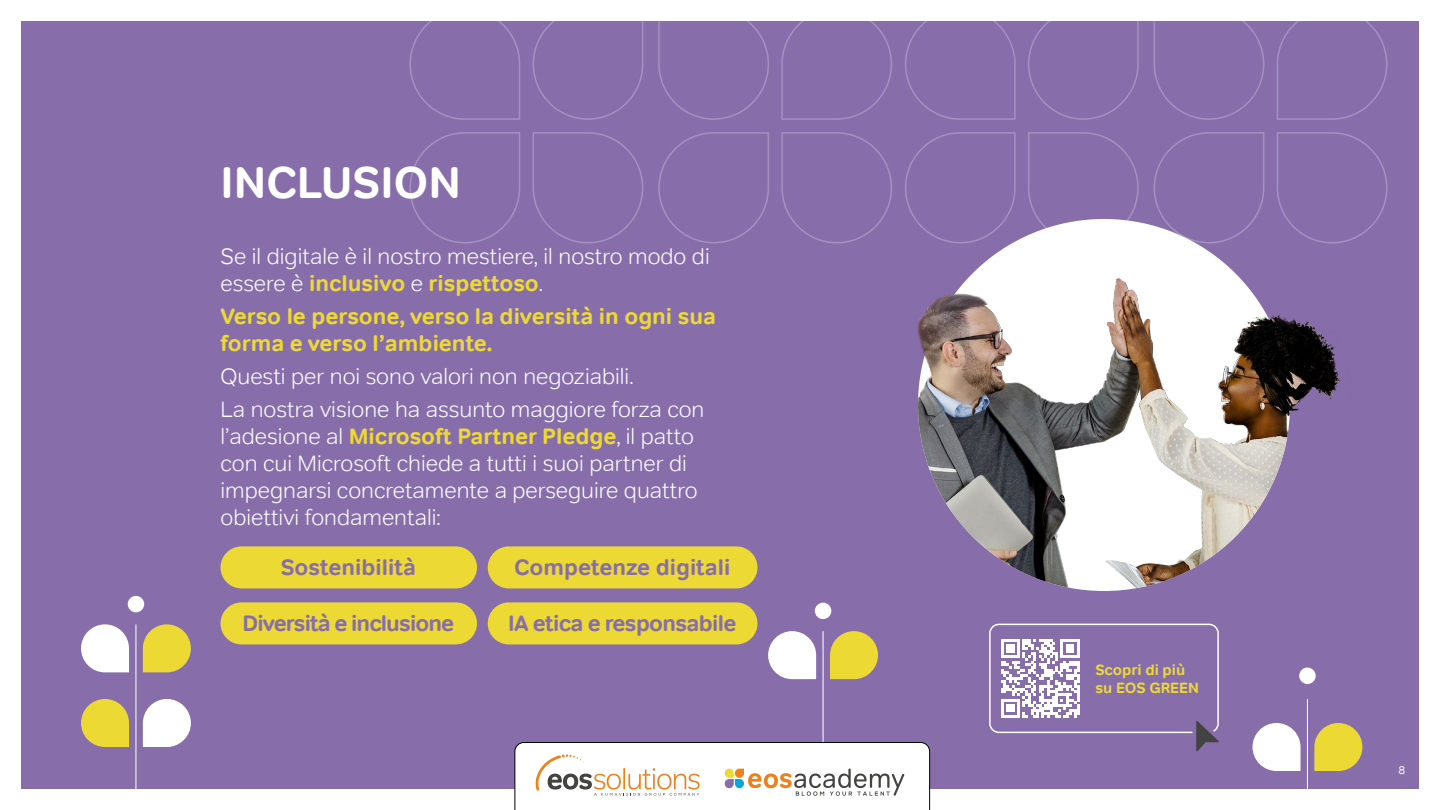
<style>
.page{position:relative;width:1440px;height:810px;background:#fff}
.page>*{position:absolute;margin:0;border:0;box-sizing:border-box;transform-origin:0 0}
.t1{font:700 45px "Tondo";color:#fff}
.t2{font:300 22.5px/27px "Tondo";color:#fff}
.t3{font:700 22.5px/27px "Tondo";color:#edd933}
.t4{font:700 22.5px "Tondo";letter-spacing:-.03em;color:#876eab}
.t5{font:700 22.5px "Tondo";color:#876eab}
.t6{font:700 15px/18px "Tondo";color:#edd933}
.t7{font:11.25px "Tondo";color:#fff}
.s1{font-weight:700;color:#edd933}
</style>
<div class="page">
<div style="left:21px;top:21px;width:1398px;height:768px;background:#876eab"></div>
<svg style="left:409px;top:21px;width:483px;height:223px"></svg>
<svg style="left:905px;top:21px;width:483px;height:207px"></svg>
<div style="left:220px;top:546px;width:257px;height:42px;background:#edd933;border-radius:21px"></div>
<div style="left:488px;top:546px;width:269px;height:42px;background:#edd933;border-radius:21px"></div>
<div style="left:220px;top:602px;width:257px;height:42px;background:#edd933;border-radius:21px"></div>
<div style="left:488px;top:602px;width:269px;height:42px;background:#edd933;border-radius:21px"></div>
<svg style="left:514px;top:742px;width:416px;height:68px"></svg>
<img style="left:919px;top:428px;width:370px;height:163px">
<hr style="left:136px;top:624px;width:1px;height:165px;background:#fff">
<svg style="left:81px;top:624px;width:48px;height:48px"></svg>
<svg style="left:143px;top:624px;width:48px;height:48px"></svg>
<svg style="left:143px;top:699px;width:48px;height:48px"></svg>
<svg style="left:81px;top:699px;width:48px;height:48px"></svg>
<div style="left:128px;top:596px;width:16px;height:16px;background:#fff;border-radius:50%"></div>
<hr style="left:823px;top:631px;width:1px;height:111px;background:#fff">
<svg style="left:768px;top:631px;width:48px;height:48px"></svg>
<svg style="left:830px;top:631px;width:48px;height:48px"></svg>
<div style="left:815px;top:603px;width:16px;height:16px;background:#fff;border-radius:50%"></div>
<hr style="left:1307px;top:699px;width:1px;height:90px;background:#fff">
<svg style="left:1252px;top:723px;width:49px;height:48px"></svg>
<svg style="left:1314px;top:723px;width:48px;height:48px"></svg>
<div style="left:1299px;top:668px;width:17px;height:16px;background:#fff;border-radius:50%"></div>
<img style="left:814px;top:225px;width:556px;height:203px">
<div style="left:989px;top:624px;width:230px;height:109px;border:2px solid #fff;border-radius:9px"></div>
<svg style="left:1190px;top:714px;width:29px;height:38px"></svg>
<svg style="left:1001px;top:639px;width:79px;height:79px"></svg>
<h1 class="t1" style="left:220px;top:154px;width:242px">INCLUSION</h1>
<p class="t2" style="left:220px;top:242px;width:491px">Se il digitale è il nostro mestiere, il nostro modo di essere è <span class="s1">inclusivo</span> e <span class="s1">rispettoso</span>.</p>
<p class="t3" style="left:220px;top:302px;width:497px">Verso le persone, verso la diversità in ogni sua forma e verso l’ambiente.</p>
<p class="t2" style="left:220px;top:359px;width:485px;line-height:33px">Questi per noi sono valori non negoziabili.<br>La nostra visione ha assunto maggiore forza con</p>
<p class="t2" style="left:220px;top:422px;width:479px">l’adesione al <span class="s1">Microsoft Partner Pledge</span>, il patto con cui Microsoft chiede a tutti i suoi partner di impegnarsi concretamente a perseguire quattro obiettivi fondamentali:</p>
<p class="t5" style="left:281px;top:554px;width:137px">Sostenibilità</p>
<p class="t5" style="left:514px;top:554px;width:218px">Competenze digitali</p>
<p class="t4" style="left:242px;top:610px;width:213px">Diversità e inclusione</p>
<p class="t4" style="left:508px;top:610px;width:230px">IA etica e responsabile</p>
<p class="t6" style="left:1095px;top:661px;width:105px">Scopri di più su EOS GREEN</p>
<p class="t7" style="left:1399px;top:764px;width:8px">8</p>
</div>
